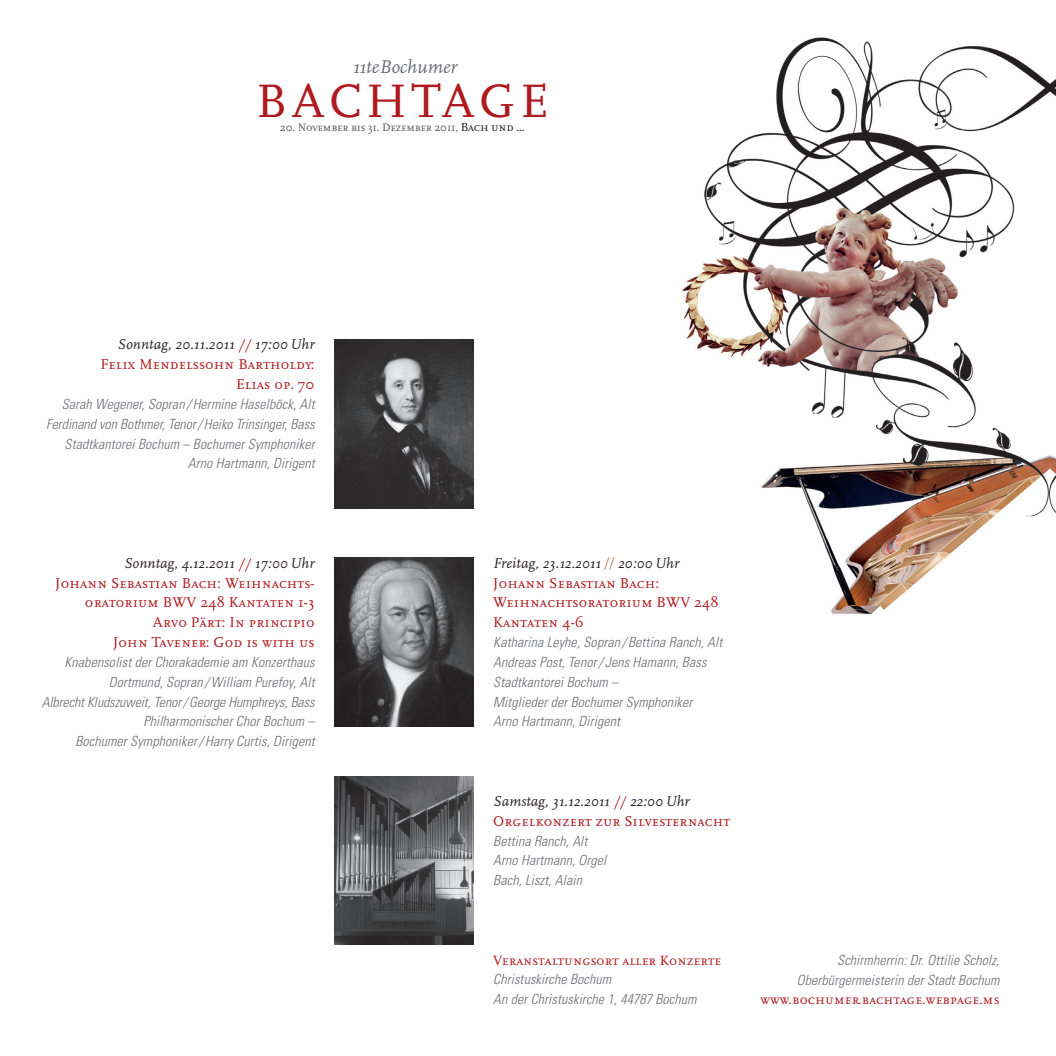
<style>
.page{position:relative;width:1056px;height:1056px;background:#fff}
.page>*{position:absolute;margin:0;border:0;box-sizing:border-box;transform-origin:0 0}
.t1{font:49px "Scala Caps";letter-spacing:.09em;color:#ae1a1e}
.t2{font:italic 19.25px "Scala";color:#6c6d70}
.t3{font:14.88px/19.8px "Scala Caps";letter-spacing:.01em;color:#ae1a1e;text-align:right}
.t4{font:italic 14.88px "Scala";letter-spacing:.01em;color:#231f20}
.t5{font:italic 300 condensed 14px/19.8px "Univers LT Std";letter-spacing:.01em;color:#6c6d70;text-align:right}
.t6{font:14px "Scala Caps";letter-spacing:.01em;color:#ae1a1e}
.t7{font:11.38px "Scala Caps";letter-spacing:-.02em;color:#57585a}
.s1{font-size:12.25px;color:#231f20}
.s2{color:#ae1a1e}
.s3{font-family:"Univers LT Std";font-weight:300;font-style:normal;font-stretch:condensed;color:#c05e48}
</style>
<div class="page">
<img style="left:682px;top:37px;width:374px;height:578px">
<img style="left:334px;top:776px;width:139px;height:169px">
<img style="left:334px;top:339px;width:139px;height:169px">
<img style="left:334px;top:558px;width:139px;height:168px">
<h2 class="t2" style="left:353px;top:56px;width:106px">11teBochumer</h2>
<h1 class="t1" style="left:256px;top:75px;width:294px">BACHTAGE</h1>
<p class="t7" style="left:280px;top:121px;width:246px">20. November bis 31. Dezember 2011, <span class="s1">Bach und ...</span></p>
<p class="t4" style="left:118px;top:337px;width:198px">Sonntag, 20.11.2011 <span class="s2">//</span> 17:00Uhr</p>
<p class="t3" style="left:100px;top:355px;width:216px">Felix Mendelssohn Bartholdy:<br>Elias op. 70</p>
<p class="t5" style="left:46px;top:394px;width:270px">Sarah Wegener, Sopran /Hermine Haselböck, Alt Ferdinand von Bothmer, Tenor/Heiko Trinsinger, Bass Stadtkantorei Bochum – Bochumer Symphoniker Arno Hartmann, Dirigent</p>
<p class="t4" style="left:124px;top:555px;width:192px">Sonntag, 4.12.2011 <span class="s2">//</span> 17:00Uhr</p>
<p class="t3" style="left:55px;top:573px;width:261px">Johann Sebastian Bach: Weihnachts&shy;oratorium BWV 248 Kantaten 1-3<br>Arvo Pärt: In principio<br>John Tavener: God is with us</p>
<p class="t5" style="left:42px;top:652px;width:274px">Knabensolist der Chorakademie am Konzerthaus Dortmund, Sopran /William Purefoy, Alt<br>Albrecht Kludszuweit, Tenor/George Humphreys, Bass Philharmonischer Chor Bochum –<br>Bochumer Symphoniker/Harry Curtis, Dirigent</p>
<p class="t4" style="left:493px;top:555px;width:188px">Freitag, 23.12.2011 <span class="s3">//</span> 20:00Uhr</p>
<p class="t3" style="left:493px;top:573px;width:227px;text-align:left">Johann Sebastian Bach:<br>Weihnachtsoratorium BWV 248<br>Kantaten 4-6</p>
<p class="t5" style="left:493px;top:632px;width:230px;text-align:left">Katharina Leyhe, Sopran /Bettina Ranch, Alt Andreas Post, Tenor/Jens Hamann, Bass Stadtkantorei Bochum –<br>Mitglieder der Bochumer Symphoniker<br>Arno Hartmann, Dirigent</p>
<p class="t4" style="left:493px;top:793px;width:198px">Samstag, 31.12.2011 <span class="s2">//</span> 22:00Uhr</p>
<p class="t3" style="left:493px;top:811px;width:238px">Orgelkonzert zur Silvesternacht</p>
<p class="t5" style="left:493px;top:831px;width:115px;text-align:left">Bettina Ranch, Alt<br>Arno Hartmann, Orgel<br>Bach, Liszt, Alain</p>
<p class="t6" style="left:493px;top:952px;width:229px">Veranstaltungsort aller Konzerte</p>
<p class="t5" style="left:493px;top:970px;width:205px;text-align:left">Christuskirche Bochum<br>An der Christuskirche 1, 44787 Bochum</p>
<p class="t5" style="left:797px;top:950px;width:204px">Schirmherrin: Dr. Ottilie Scholz,<br>Oberbürgermeisterin der Stadt Bochum</p>
<p class="t6" style="left:760px;top:992px;width:240px">www.bochumer.bachtage.webpage.ms</p>
</div>
